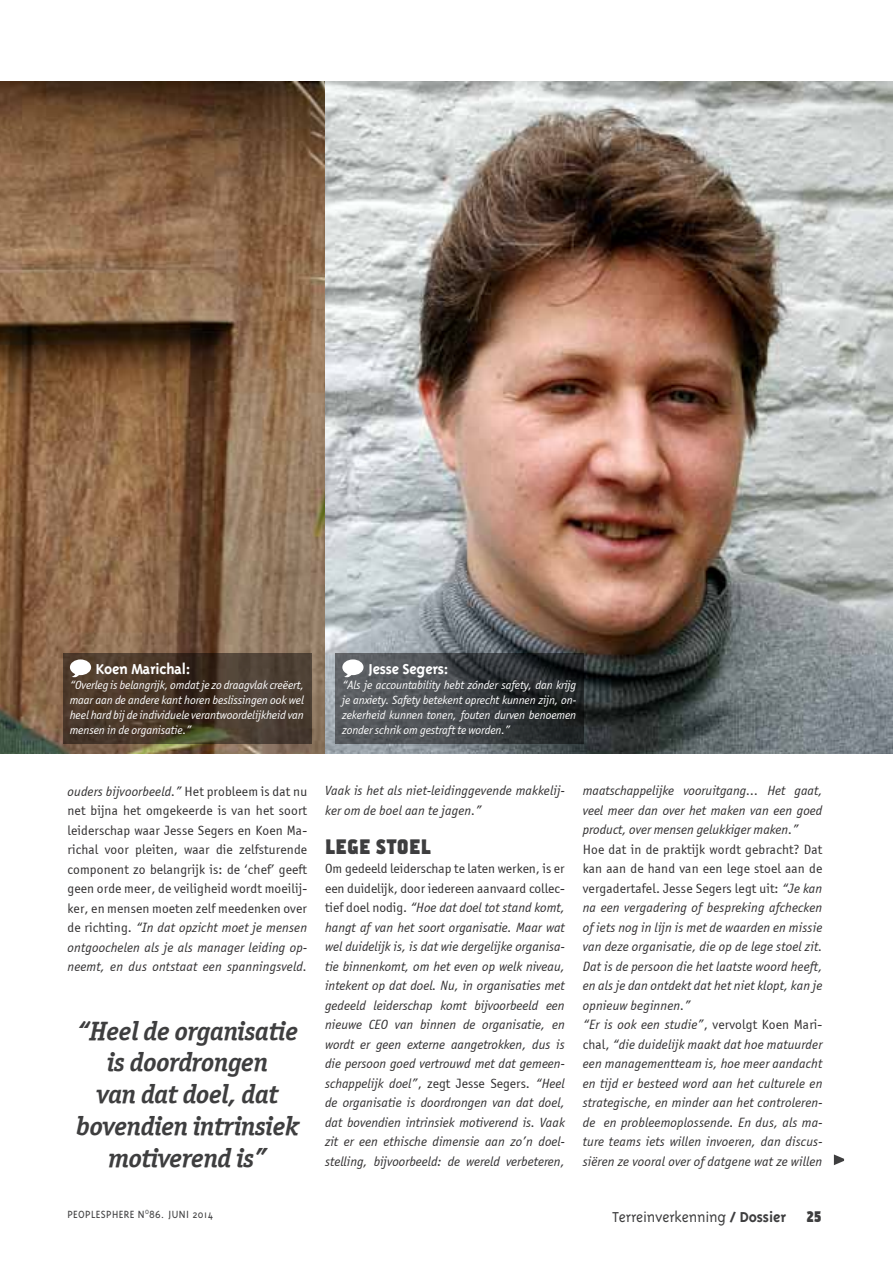
<style>
.page{position:relative;width:893px;height:1263px;background:#fff}
.page>*{position:absolute;margin:0;border:0;box-sizing:border-box;transform-origin:0 0}
.Exergue{font:26.55px/31.8px "Officina Serif ITCTT Bold Ita";letter-spacing:-.01em;color:#3e3e3f;text-align:center}
.Intertitre{font:700 22.5px "Hamilton";letter-spacing:.01em;color:#3e3e3f}
.t1{font:300 16.5px "Triplex";letter-spacing:-.01em;color:#3e3e3f}
.PEOPLESPHERE_paragr{font:700 16.5px "Triplex";letter-spacing:-.02em;color:#fff}
.t2{font:700 16.5px "Hamilton";color:#3e3e3f}
.PEOPLESPHERE_paragr-2{font:italic 13.5px/19.5px "Officina Sans ITCTT Book";letter-spacing:.01em;color:#312f30;text-align:justify}
.PEOPLESPHERE_paragr-3{font:13.5px/19.5px "Officina Sans ITCTT Book";letter-spacing:.01em;color:#312f30;text-align:justify}
.Légende{font:italic 12px/15px "Officina Sans ITCTT Book";letter-spacing:-.01em;color:#fff;text-align:justify}
.t3{font:300 12px "Triplex";letter-spacing:.03em;color:#3e3e3f}
.s1{font-style:italic}
.s2{font-style:normal}
.s3{font-weight:700}
</style>
<div class="page">
<svg style="left:834px;top:1154px;width:10px;height:11px"></svg>
<img style="left:0;top:81px;width:325px;height:672px">
<img style="left:325px;top:81px;width:568px;height:672px">
<svg style="left:63px;top:653px;width:248px;height:91px;background:#48392b"></svg>
<svg style="left:70px;top:659px;width:21px;height:18px"></svg>
<svg style="left:336px;top:653px;width:248px;height:91px;background:#3d4144"></svg>
<svg style="left:342px;top:659px;width:22px;height:18px"></svg>
<p class="PEOPLESPHERE_paragr" style="left:96px;top:659px;width:96px">Koen Marichal:</p>
<p class="Légende" style="left:70px;top:677px;width:236px">“Overleg is belangrijk, omdat je zo draagvlak creëert, maar aan de andere kant horen beslissingen ook wel heel hard bij de individuele verantwoordelijkheid van mensen in de organisatie.”</p>
<p class="PEOPLESPHERE_paragr" style="left:368px;top:659px;width:82px">Jesse Segers:</p>
<p class="Légende" style="left:342px;top:677px;width:236px">“Als je accountability hebt zónder safety, dan krijg je anxiety. Safety betekent oprecht kunnen zijn, on&shy;zekerheid kunnen tonen, fouten durven benoemen zonder schrik om gestraft te worden.”</p>
<p class="PEOPLESPHERE_paragr-3" style="left:68px;top:781px;width:241px"><span class="s1">ouders bijvoorbeeld.”</span> Het probleem is dat nu net bijna het omgekeerde is van het soort leiderschap waar Jesse Segers en Koen Ma&shy;richal voor pleiten, waar die zelfsturende component zo belangrijk is: de ‘chef’ geeft geen orde meer, de veiligheid wordt moeilij&shy;ker, en mensen moeten zelf meedenken over de richting. <span class="s1">“In dat opzicht moet je mensen ontgoochelen als je als manager leiding op&shy;neemt, en dus ontstaat een spanningsveld.</span></p>
<p class="PEOPLESPHERE_paragr-2" style="left:325px;top:781px;width:241px">Vaak is het als niet-leidinggevende makkelij&shy;ker om de boel aan te jagen.”</p>
<p class="Intertitre" style="left:325px;top:835px;width:107px">LEGE STOEL</p>
<p class="PEOPLESPHERE_paragr-2" style="left:325px;top:859px;width:241px"><span class="s2">Om gedeeld leiderschap te laten werken, is er een duidelijk, door iedereen aanvaard collec&shy;tief doel nodig.</span> “Hoe dat doel tot stand komt, hangt af van het soort organisatie. Maar wat wel duidelijk is, is dat wie dergelijke organisa&shy;tie binnenkomt, om het even op welk niveau, intekent op dat doel. Nu, in organisaties met gedeeld leiderschap komt bijvoorbeeld een nieuwe CEO van binnen de organisatie, en wordt er geen externe aangetrokken, dus is die persoon goed vertrouwd met dat gemeen&shy;schappelijk doel”<span class="s2">, zegt Jesse Segers.</span> “Heel de organisatie is doordrongen van dat doel, dat bovendien intrinsiek motiverend is. Vaak zit er een ethische dimensie aan zo’n doel&shy;stelling, bijvoorbeeld: de wereld verbeteren,</p>
<p class="Exergue" style="left:76px;top:1015px;width:224px">“Heel de organisatie is doordrongen<br>van dat doel, dat bovendien intrinsiek motiverend is”</p>
<p class="PEOPLESPHERE_paragr-2" style="left:583px;top:781px;width:241px">maatschappelijke vooruitgang... Het gaat, veel meer dan over het maken van een goed product, over mensen gelukkiger maken.”</p>
<p class="PEOPLESPHERE_paragr-2" style="left:583px;top:840px;width:241px"><span class="s2">Hoe dat in de praktijk wordt gebracht? Dat kan aan de hand van een lege stoel aan de vergadertafel. Jesse Segers legt uit:</span> “Je kan na een vergadering of bespreking afchecken of iets nog in lijn is met de waarden en missie van deze organisatie, die op de lege stoel zit.<br>Dat is de persoon die het laatste woord heeft, en als je dan ontdekt dat het niet klopt, kan je opnieuw beginnen.”</p>
<p class="PEOPLESPHERE_paragr-2" style="left:583px;top:1015px;width:241px">“Er is ook een studie”<span class="s2">, vervolgt Koen Mari&shy;chal,</span> “die duidelijk maakt dat hoe matuurder een managementteam is, hoe meer aandacht en tijd er besteed word aan het culturele en strategische, en minder aan het controleren&shy;de en probleemoplossende. En dus, als ma&shy;ture teams iets willen invoeren, dan discus&shy;siëren ze vooral over of datgene wat ze willen</p>
<p class="t3" style="left:68px;top:1208px;width:147px">PEOPLESPHERE N<sup>O</sup>86. JUNI 2014</p>
<p class="t1" style="left:612px;top:1207px;width:175px">Terreinverkenning <span class="s3">/ Dossier</span></p>
<p class="t2" style="left:806px;top:1208px;width:17px">25</p>
</div>
